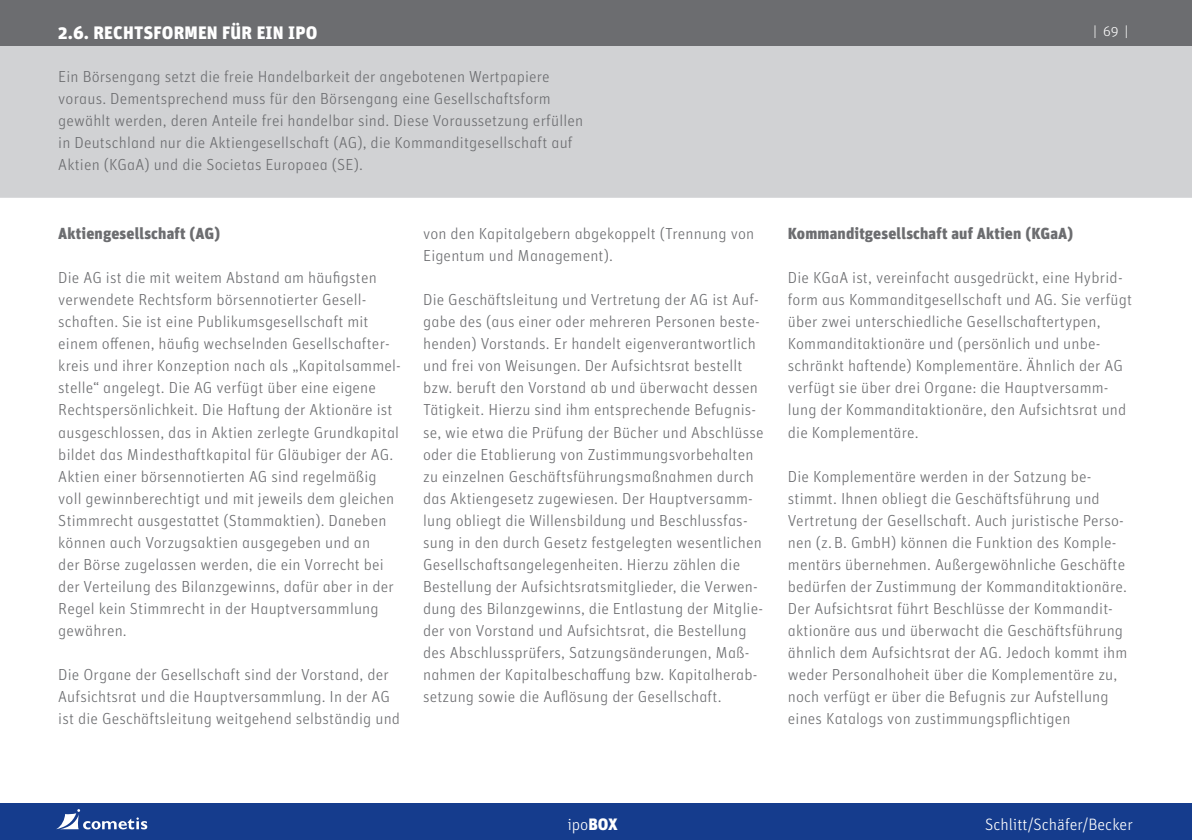
<style>
.page{position:relative;width:1192px;height:840px;background:#fff}
.page>*{position:absolute;margin:0;border:0;box-sizing:border-box;transform-origin:0 0}
.t1{font:900 18px "Unit";color:#fff}
.t2{font:300 16.4px "Unit";color:#fff}
.t3{font:16px/22px "Unit Light Alternate";letter-spacing:.01em;color:#6c6d70}
.t4{font:900 16px "Unit";letter-spacing:.01em;color:#6c6d70}
.t5{font:300 14px "Unit";color:#fff}
.s1{font-weight:900}
</style>
<div class="page">
<div style="left:0;top:46px;width:1192px;height:152px;background:#d1d2d4"></div>
<div style="left:0;top:0;width:1192px;height:46px;background:#6c6d70"></div>
<div style="left:0;top:802px;width:1192px;height:37px;background:#153c8d"></div>
<svg style="left:56px;top:809px;width:91px;height:20px"></svg>
<p class="t1" style="left:58px;top:21px;width:46px">2.6. RECHTSF</p>
<p class="t1" style="left:162px;top:21px;width:71px">ORMen FÜR</p>
<p class="t1" style="left:257px;top:21px;width:10px">EIN</p>
<p class="t1" style="left:288px;top:21px;width:31px">IP O</p>
<p class="t3" style="left:58px;top:65px;width:526px">Ein Börsengang setzt die freie Handelbarkeit der angebotenen Wertpapiere voraus. Dementsprechend muss für den Börsengang eine Gesellschaftsform gewählt werden, deren Anteile frei handelbar sind. Diese Voraussetzung erfüllen in Deutschland nur die Aktiengesellschaft (AG), die Kommanditgesellschaft auf Aktien (KGaA) und die Societas Europaea (SE).</p>
<p class="t4" style="left:58px;top:224px;width:163px">Aktiengesellschaft (AG)</p>
<p class="t3" style="left:58px;top:266px;width:344px">Die AG ist die mit weitem Abstand am häufigsten verwendete Rechtsform börsennotierter Gesell&shy;schaften. Sie ist eine Publikumsgesellschaft mit einem offenen, häufig wechselnden Gesellschafter&shy;kreis und ihrer Konzeption nach als „Kapitalsammel&shy;stelle“ angelegt. Die AG verfügt über eine eigene Rechtspersönlichkeit. Die Haftung der Aktionäre ist ausgeschlossen, das in Aktien zerlegte Grundkapital bildet das Mindesthaftkapital für Gläubiger der AG.<br>Aktien einer börsennotierten AG sind regelmäßig voll gewinnberechtigt und mit jeweils dem gleichen Stimmrecht ausgestattet (Stammaktien). Daneben können auch Vorzugsaktien ausgegeben und an<br>der Börse zugelassen werden, die ein Vorrecht bei der Verteilung des Bilanzgewinns, dafür aber in der Regel kein Stimmrecht in der Hauptversammlung gewähren.</p>
<p class="t3" style="left:58px;top:662px;width:343px">Die Organe der Gesellschaft sind der Vorstand, der<br>Aufsichtsrat und die Hauptversammlung. In der AG ist die Geschäftsleitung weitgehend selbständig und</p>
<p class="t3" style="left:423px;top:222px;width:333px">von den Kapitalgebern abgekoppelt (Trennung von<br>Eigentum und Management).</p>
<p class="t3" style="left:423px;top:288px;width:342px">Die Geschäftsleitung und Vertretung der AG ist Auf&shy;gabe des (aus einer oder mehreren Personen beste&shy;henden) Vorstands. Er handelt eigenverantwortlich und frei von Weisungen. Der Aufsichtsrat bestellt bzw. beruft den Vorstand ab und überwacht dessen Tätigkeit. Hierzu sind ihm entsprechende Befugnis&shy;se, wie etwa die Prüfung der Bücher und Abschlüsse oder die Etablierung von Zustimmungsvorbehalten zu einzelnen Geschäftsführungsmaßnahmen durch das Aktiengesetz zugewiesen. Der Hauptversamm&shy;lung obliegt die Willensbildung und Beschlussfas&shy;sung in den durch Gesetz festgelegten wesentlichen Gesellschaftsangelegenheiten. Hierzu zählen die Bestellung der Aufsichtsratsmitglieder, die Verwen&shy;dung des Bilanzgewinns, die Entlastung der Mitglie&shy;der von Vorstand und Aufsichtsrat, die Bestellung des Abschlussprüfers, Satzungsänderungen, Maß&shy;nahmen der Kapitalbeschaffung bzw. Kapitalherab&shy;setzung sowie die Auflösung der Gesellschaft.</p>
<p class="t5" style="left:1093px;top:23px;width:36px">| 69 |</p>
<p class="t4" style="left:788px;top:224px;width:287px">Kommanditgesellschaft auf Aktien (KGaA)</p>
<p class="t3" style="left:788px;top:266px;width:346px">Die KGaA ist, vereinfacht ausgedrückt, eine Hybrid&shy;form aus Kommanditgesellschaft und AG. Sie verfügt über zwei unterschiedliche Gesellschaftertypen, Kommanditaktionäre und (persönlich und unbe&shy;schränkt haftende) Komplementäre. Ähnlich der AG verfügt sie über drei Organe: die Hauptversamm&shy;lung der Kommanditaktionäre, den Aufsichtsrat und die Komplementäre.</p>
<p class="t3" style="left:788px;top:464px;width:341px">Die Komplementäre werden in der Satzung be&shy;stimmt. Ihnen obliegt die Geschäftsführung und Vertretung der Gesellschaft. Auch juristische Perso&shy;nen (z. B. GmbH) können die Funktion des Komple&shy;mentärs übernehmen. Außergewöhnliche Geschäfte bedürfen der Zustimmung der Kommanditaktionäre.<br>Der Aufsichtsrat führt Beschlüsse der Kommandit&shy;aktionäre aus und überwacht die Geschäftsführung ähnlich dem Aufsichtsrat der AG. Jedoch kommt ihm weder Personalhoheit über die Komplementäre zu, noch verfügt er über die Befugnis zur Aufstellung eines Katalogs von zustimmungspflichtigen</p>
<p class="t2" style="left:567px;top:814px;width:52px">ipo<span class="s1">BOX</span></p>
<p class="t2" style="left:985px;top:814px;width:149px">Schlitt/Schäfer/Becker</p>
</div>
